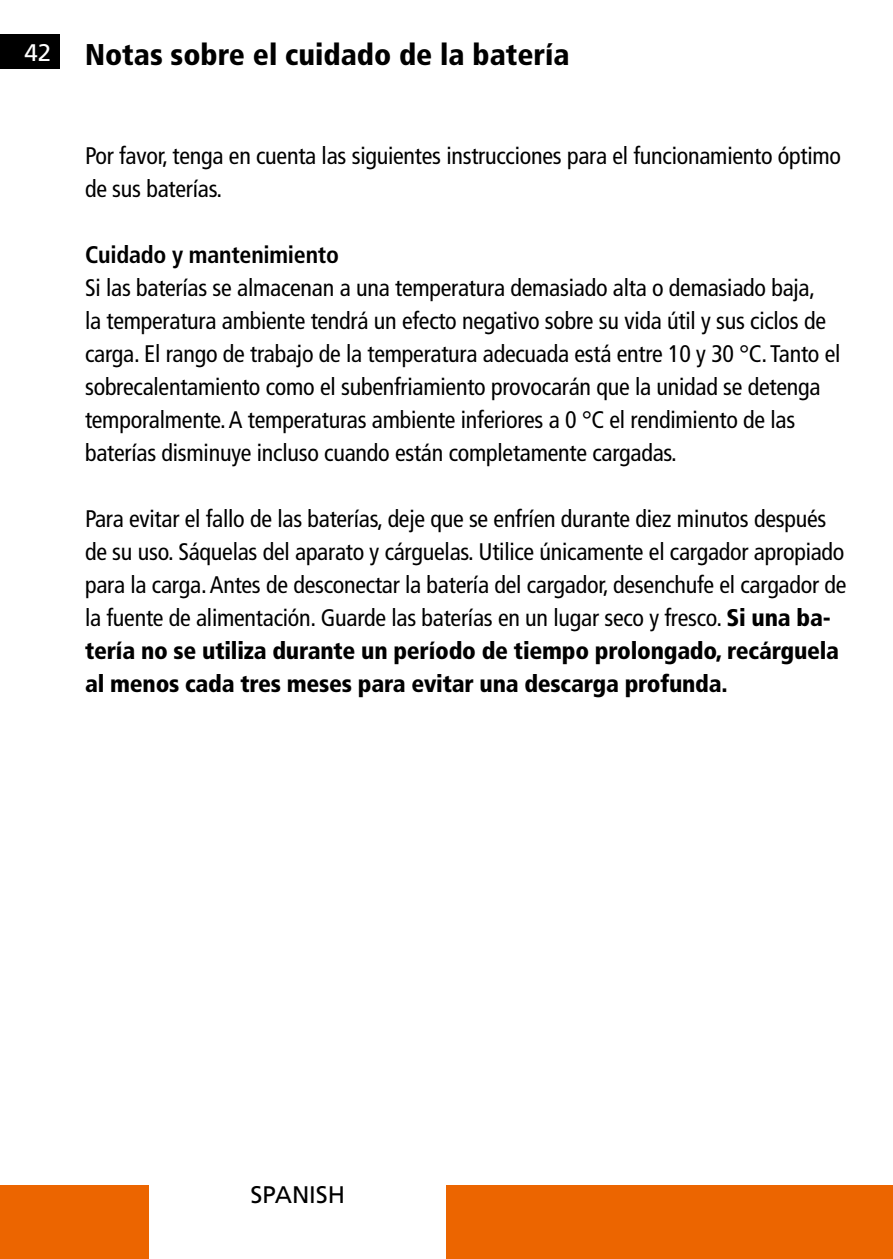
<style>
.page{position:relative;width:893px;height:1259px;background:#fff}
.page>*{position:absolute;margin:0;border:0;box-sizing:border-box;transform-origin:0 0}
.t1{font:900 condensed 30px "Frutiger LT";color:#000}
.t2{font:condensed 24px/33px "Frutiger LT";letter-spacing:-.01em;color:#000}
.t3{font:700 condensed 24px "Frutiger LT";letter-spacing:-.01em;color:#000}
.t4{font:24px "Frutiger LT";letter-spacing:-.005em;color:#000}
.t5{font:24px "Frutiger LT";color:#fff}
.s1{font-weight:900}
</style>
<div class="page">
<div style="left:0;top:35px;width:60px;height:34px;background:#000"></div>
<div style="left:446px;top:1184px;width:447px;height:75px;background:#ec6500"></div>
<div style="left:0;top:1184px;width:149px;height:75px;background:#ec6500"></div>
<p class="t5" style="left:24px;top:38px;width:28px">42</p>
<p class="t1" style="left:85px;top:37px;width:486px">Notas sobre el cuidado de la batería</p>
<p class="t2" style="left:85px;top:139px;width:758px">Por favor, tenga en cuenta las siguientes instrucciones para el funcionamiento óptimo de sus baterías.</p>
<p class="t3" style="left:85px;top:240px;width:255px">Cuidado y mantenimiento</p>
<p class="t2" style="left:85px;top:271px;width:757px">Si las baterías se almacenan a una temperatura demasiado alta o demasiado baja,<br>la temperatura ambiente tendrá un efecto negativo sobre su vida útil y sus ciclos de carga. El rango de trabajo de la temperatura adecuada está entre 10 y 30 °C. Tanto el sobrecalentamiento como el subenfriamiento provocarán que la unidad se detenga temporalmente. A temperaturas ambiente inferiores a 0 °C el rendimiento de las baterías disminuye incluso cuando están completamente cargadas.</p>
<p class="t2" style="left:85px;top:502px;width:763px">Para evitar el fallo de las baterías, deje que se enfríen durante diez minutos después de su uso. Sáquelas del aparato y cárguelas. Utilice únicamente el cargador apropiado para la carga. Antes de desconectar la batería del cargador, desenchufe el cargador de la fuente de alimentación. Guarde las baterías en un lugar seco y fresco. <span class="s1">Si una ba&shy;tería no se utiliza durante un período de tiempo prolongado, recárguela al menos cada tres meses para evitar una descarga profunda.</span></p>
<p class="t4" style="left:251px;top:1180px;width:96px">SPANISH</p>
</div>
